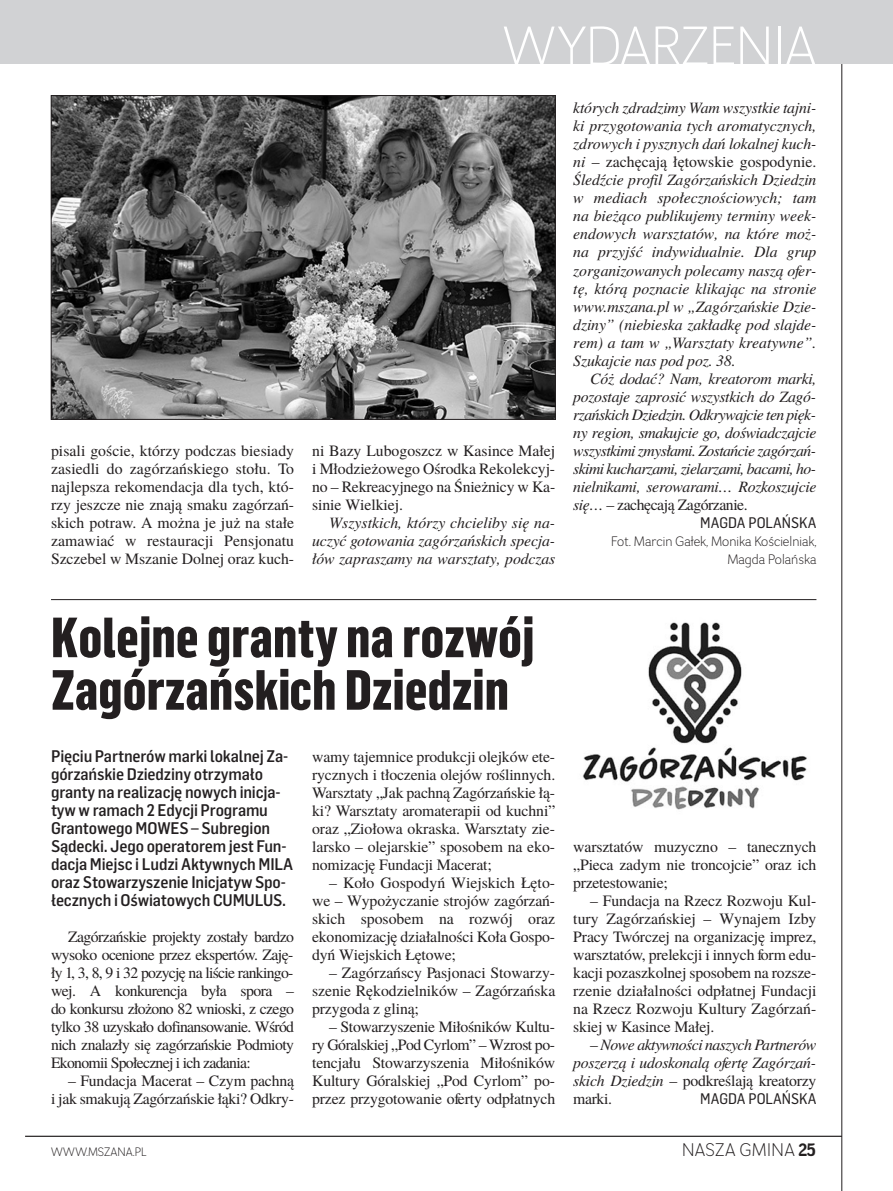
<style>
.page{position:relative;width:893px;height:1191px;background:#fff}
.page>*{position:absolute;margin:0;border:0;box-sizing:border-box;transform-origin:0 0}
.t1{font:800 55.5px/52.5px "Flama Condensed";color:#231f20}
.t2{font:54px "Negotiate Lt";color:#fff}
.t3{font:18px "Negotiate Lt";letter-spacing:.025em;color:#231f20}
.t4{font:500 16.5px/18px "Flama Semicondensed";letter-spacing:-.01em;color:#231f20}
.t5{font:15.75px/18px "Te X Gyre Termes";letter-spacing:-.01em;color:#231f20;text-align:justify}
.t6{font:italic 15.75px/18px "Te X Gyre Termes";letter-spacing:-.01em;color:#231f20;text-align:justify}
.t7{font:15px "Flama Semicondensed Basic";color:#231f20}
.t8{font:13.5px/18px "Negotiate Lt";color:#231f20;text-align:right}
.t9{font:12px "Negotiate Lt";color:#231f20}
.s1{font-style:normal}
.s2{font-family:"Negotiate Rg";font-weight:700}
</style>
<div class="page">
<hr style="left:25px;top:1135px;width:817px;height:1px;background:#231f20">
<hr style="left:841px;top:0;width:1px;height:1191px;background:#231f20">
<div style="left:0;top:0;width:893px;height:64px;background:#d1d2d4"></div>
<img style="left:53px;top:97px;width:500px;height:320px">
<div style="left:51px;top:95px;width:504px;height:324px;border:1px solid #231f20"></div>
<img style="left:582px;top:622px;width:225px;height:188px">
<hr style="left:51px;top:599px;width:765px;height:1px;background:#231f20">
<h2 class="t2" style="left:503px;top:25px;width:315px">WYDARZENIA</h2>
<p class="t5" style="left:51px;top:443px;width:245px">pi sa li go ście, któ rzy pod czas bie sia dy za sie dli do za gó rzań skie go sto łu. To naj lep sza re ko men da cja dla tych, któ - rzy jesz cze nie zna ją sma ku za gó rzań - skich po traw. A moż na je już na sta łe za ma wiać w re stau ra cji Pen sjo na tu Szcze bel w Msza nie Dol nej oraz kuch -</p>
<p class="t5" style="left:312px;top:443px;width:245px">ni Ba zy Lu bo goszcz w Ka sin ce Ma łej i Mło dzie żo we go Ośrod ka Re ko lek cyj - no – Re kre acyj ne go na Śnież ni cy w Ka - si nie Wiel kiej.</p>
<p class="t6" style="left:312px;top:515px;width:245px;text-indent:17px">Wszyst kich, któ rzy chcie li by się na - uczyć go to wa nia za gó rzań skich spe cja - łów za pra sza my na warsz ta ty, pod czas</p>
<p class="t6" style="left:573px;top:101px;width:245px">któ rych zdra dzi my Wam wszyst kie taj ni - ki przy go to wa nia tych aro ma tycz nych, zdro wych i pysz nych dań lo kal nej kuch - ni <span class="s1">– za chę ca ją łę tow skie go spo dy nie.<br></span>Śledź cie pro fil Za gó rzań skich Dzie dzin w me diach spo łecz no ścio wych; tam na bie żą co pu bli ku je my ter mi ny week - en do wych warsz ta tów, na któ re moż - na przyjść in dy wi du al nie. Dla grup zor ga ni zo wa nych po le ca my na szą ofer - tę, któ rą po zna cie kli ka jąc na stro nie www.msza na.pl w „Za gó rzań skie Dzie - dzi ny” (nie bie ska za kład kę pod slaj de - rem) a tam w „Warsz ta ty kre atyw ne”.<br>Szu kaj cie nas pod poz. 38.</p>
<p class="t6" style="left:573px;top:371px;width:245px;text-indent:17px">Cóż do dać? Nam, kre ato rom mar ki, po zo sta je za pro sić wszyst kich do Za gó - rzań skich Dzie dzin. Od kry waj cie ten pięk - ny re gion, sma kuj cie go, do świad czaj cie wszyst ki mi zmy sła mi. Zo stań cie za gó rzań - ski mi ku cha rza mi, zie la rza mi, ba ca mi, ho - niel ni ka mi, se ro wa ra mi… Roz ko szuj cie się… <span class="s1">– za chę ca ją Za gó rza nie.</span></p>
<p class="t7" style="left:700px;top:517px;width:118px">MAG DA PO LAŃ SKA</p>
<p class="t8" style="left:611px;top:533px;width:207px">Fot. Mar cin Ga łek, Mo ni ka Ko ściel niak,<br>Mag da Po lań ska</p>
<h1 class="t1" style="left:51px;top:615px;width:485px">Ko lej ne gran ty na roz wój<br>Za gó rzań skich Dzie dzin</h1>
<p class="t4" style="left:51px;top:748px;width:244px">Pię ciu Part ne rów mar ki lo kal nej Za - gó rzań skie Dzie dzi ny otrzy ma ło gran ty na re ali za cję no wych ini cja - tyw w ra mach 2 Edy cji Pro gra mu Gran to we go MOWES – Sub re gion<br>Są dec ki. Je go ope ra to rem jest Fun - da cja Miejsc i Lu dzi Ak tyw nych MILA oraz Sto wa rzy sze nie Ini cja tyw Spo - łecz nych i Oświa to wych CUMULUS.</p>
<p class="t5" style="left:51px;top:929px;width:245px;text-indent:17px">Za gó rzań skie pro jek ty zo sta ły bar dzo wy so ko oce nio ne przez eks per tów. Za ję - ły 1, 3, 8, 9 i 32 po zy cję na li ście ran kin go - wej. A kon ku ren cja by ła spo ra – do kon kur su zło żo no 82 wnio ski, z cze go tyl ko 38 uzy ska ło do fi nan so wa nie. Wśród nich zna la zły się za gó rzań skie Pod mio ty Eko no mii Spo łecz nej i ich za da nia:</p>
<p class="t5" style="left:51px;top:1073px;width:245px;text-align:right">– Fun da cja Ma ce rat – Czym pach ną<br>i jak sma ku ją Za gó rzań skie łą ki? Od kry -</p>
<p class="t5" style="left:312px;top:749px;width:245px">wa my ta jem ni ce pro duk cji olej ków ete - rycz nych i tło cze nia ole jów ro ślin nych.<br>Warsz ta ty „Jak pach ną Za gó rzań skie łą - ki? Warsz ta ty aro ma te ra pii od kuch ni” oraz „Zio ło wa okra ska. Warsz ta ty zie - lar sko – ole jar skie” spo so bem na eko - no mi za cję Fun da cji Ma ce rat;</p>
<p class="t5" style="left:312px;top:875px;width:245px;text-indent:17px">– Ko ło Go spo dyń Wiej skich Łę to - we – Wy po ży cza nie stro jów za gó rzań - skich spo so bem na roz wój oraz eko no mi za cję dzia łal no ści Ko ła Go spo - dyń Wiej skich Łę to we;</p>
<p class="t5" style="left:312px;top:965px;width:245px;text-indent:17px">– Za gó rzań scy Pa sjo na ci Sto wa rzy - sze nie Rę ko dziel ni ków – Za gó rzań ska przy go da z gli ną;</p>
<p class="t5" style="left:312px;top:1019px;width:245px;text-indent:17px">– Sto wa rzy sze nie Mi ło śni ków Kul tu - ry Gó ral skiej „Pod Cyr lom” – Wzrost po - ten cja łu Sto wa rzy sze nia Mi ło śni ków Kul tu ry Gó ral skiej „Pod Cyr lom” po - przez przy go to wa nie ofer ty od płat nych</p>
<p class="t5" style="left:573px;top:839px;width:245px">warsz ta tów mu zycz no – ta necz nych „Pie ca za dym nie tron coj cie” oraz ich prze te sto wa nie;</p>
<p class="t5" style="left:573px;top:893px;width:245px;text-indent:17px">– Fun da cja na Rzecz Roz wo ju Kul - tu ry Za gó rzań skiej – Wy na jem Izby Pra cy Twór czej na or ga ni za cję im prez, warsz ta tów, pre lek cji i in nych form edu - ka cji po zasz kol nej spo so bem na roz sze - rze nie dzia łal no ści od płat nej Fun da cji na Rzecz Roz wo ju Kul tu ry Za gó rzań - skiej w Ka sin ce Ma łej.</p>
<p class="t6" style="left:573px;top:1037px;width:245px;text-indent:17px"><span class="s1">–</span> No we ak tyw no ści na szych Part ne rów po sze rzą i udo sko na lą ofer tę Za gó rzań - skich Dzie dzin <span class="s1">– pod kre śla ją kre ato rzy mar ki.</span></p>
<p class="t7" style="left:700px;top:1093px;width:118px">MAG DA PO LAŃ SKA</p>
<p class="t9" style="left:51px;top:1146px;width:97px">WWW.MSZANA.PL</p>
<p class="t3" style="left:682px;top:1142px;width:136px">NASZA GMINA <span class="s2">25</span></p>
</div>
